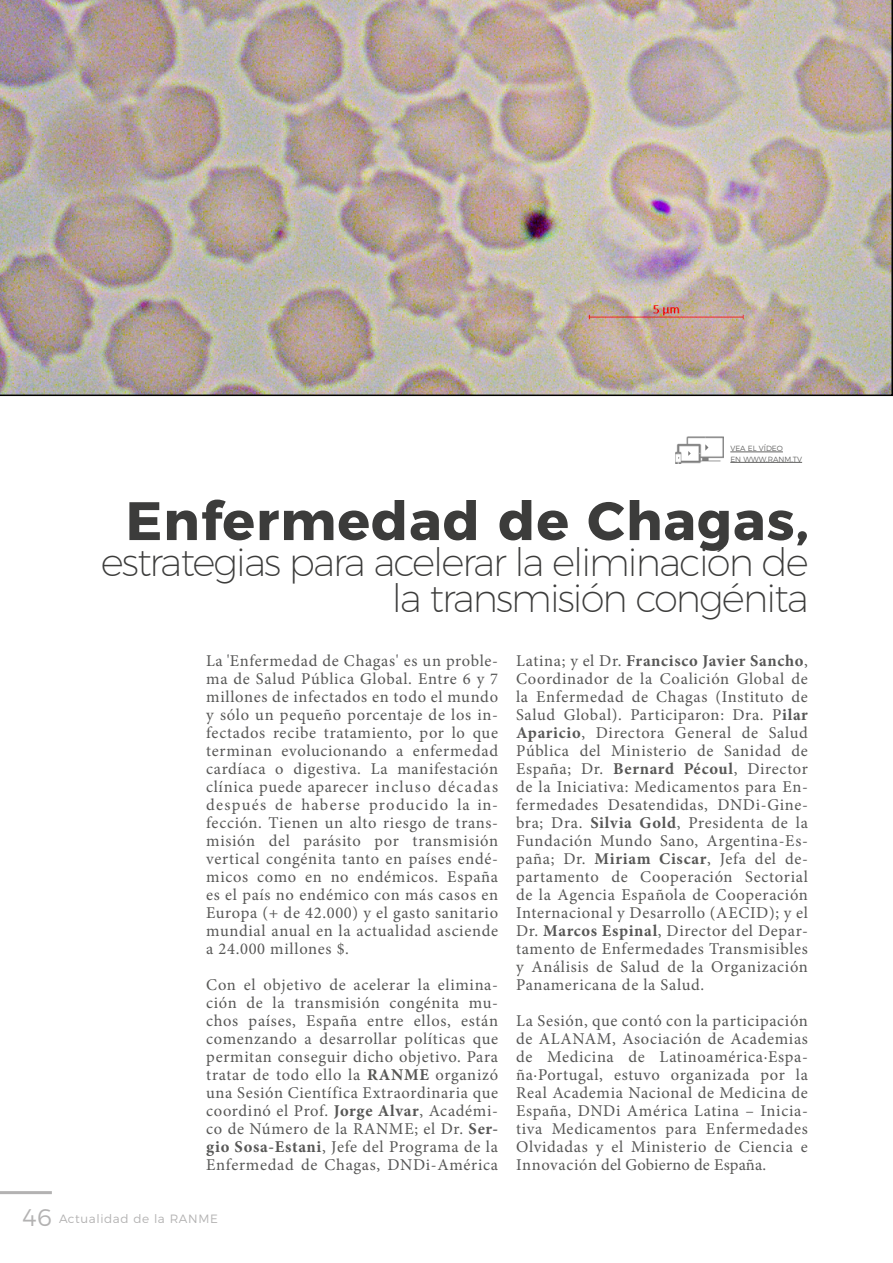
<style>
.page{position:relative;width:893px;height:1263px;background:#fff}
.page>*{position:absolute;margin:0;border:0;box-sizing:border-box;transform-origin:0 0}
.Boletín_-_Titular{font:700 54px "Montserrat";letter-spacing:.02em;color:#3c3c3b}
.Boletín_-_Titular-2{font:200 39px/36px "Montserrat";letter-spacing:-.05em;color:#3c3c3b;text-align:right}
.Boletin-RANME{font:16.5px/18px "Minion Pro";letter-spacing:.04em;color:#575756;text-align:justify}
.t1{font:300 12px "Montserrat";letter-spacing:.05em;color:#b3b2b2}
.t2{font:300 7.5px/10.5px "Montserrat";color:#3c3c3b}
.s1{font-weight:700}
.s2{font-size:24px}
</style>
<div class="page">
<hr style="left:0;top:1191px;width:52px;height:3px;background:#b3b2b2">
<img style="left:0;top:0;width:893px;height:396px">
<img style="left:676px;top:437px;width:47px;height:27px">
<svg style="left:705px;top:444px;width:3px;height:7px"></svg>
<svg style="left:688px;top:451px;width:3px;height:5px"></svg>
<hr style="left:730px;top:452px;width:53px;height:1px;background:#3c3c3b">
<hr style="left:730px;top:462px;width:72px;height:1px;background:#3c3c3b">
<p class="t2" style="left:730px;top:443px;width:73px">VEA EL VÍDEO<br>EN WWW.RANM.TV</p>
<p class="Boletín_-_Titular" style="left:126px;top:476px;width:684px">Enfermedad de Chagas,</p>
<p class="Boletín_-_Titular-2" style="left:101px;top:543px;width:709px">estrategias para acelerar la eliminación de la transmisión congénita</p>
<p class="Boletin-RANME" style="left:206px;top:652px;width:293px">La 'Enfermedad de Chagas' es un proble&shy;ma de Salud Pública Global. Entre 6 y 7 millones de infectados en todo el mundo y sólo un pequeño porcentaje de los in&shy;fectados recibe tratamiento, por lo que terminan evolucionando a enfermedad cardíaca o digestiva. La manifestación clínica puede aparecer incluso décadas después de haberse producido la in&shy;fección. Tienen un alto riesgo de trans&shy;misión del parásito por transmisión vertical congénita tanto en países endé&shy;micos como en no endémicos. España es el país no endémico con más casos en Europa (+ de 42.000) y el gasto sanitario mundial anual en la actualidad asciende a 24.000 millones $.</p>
<p class="Boletin-RANME" style="left:206px;top:976px;width:293px">Con el objetivo de acelerar la elimina&shy;ción de la transmisión congénita mu&shy;chos países, España entre ellos, están comenzando a desarrollar políticas que permitan conseguir dicho objetivo. Para tratar de todo ello la <span class="s1">RANME</span> organizó una Sesión Científica Extraordinaria que coordinó el Prof. <span class="s1">Jorge Alvar</span>, Académi&shy;co de Número de la RANME; el Dr. <span class="s1">Ser&shy;gio Sosa-Estani</span>, Jefe del Programa de la Enfermedad de Chagas, DNDi-América</p>
<p class="t1" style="left:22px;top:1210px;width:197px"><span class="s2">46</span> Actualidad de la RANME</p>
<p class="Boletin-RANME" style="left:516px;top:652px;width:293px">Latina; y el Dr. <span class="s1">Francisco Javier Sancho</span>, Coordinador de la Coalición Global de la Enfermedad de Chagas (Instituto de Salud Global). Participaron: Dra. P<span class="s1">ilar Aparicio</span>, Directora General de Salud Pública del Ministerio de Sanidad de España; Dr. <span class="s1">Bernard Pécoul</span>, Director de la Iniciativa: Medicamentos para En&shy;fermedades Desatendidas, DNDi-Gine&shy;bra; Dra. <span class="s1">Silvia Gold</span>, Presidenta de la Fundación Mundo Sano, Argentina-Es&shy;paña; Dr. <span class="s1">Miriam Ciscar</span>, Jefa del de&shy;partamento de Cooperación Sectorial de la Agencia Española de Cooperación Internacional y Desarrollo (AECID); y el Dr. <span class="s1">Marcos Espinal</span>, Director del Depar&shy;tamento de Enfermedades Transmisibles y Análisis de Salud de la Organización Panamericana de la Salud.</p>
<p class="Boletin-RANME" style="left:516px;top:1012px;width:293px">La Sesión, que contó con la participación de ALANAM, Asociación de Academias de Medicina de Latinoamérica·Espa&shy;ña·Portugal, estuvo organizada por la Real Academia Nacional de Medicina de España, DNDi América Latina – Inicia&shy;tiva Medicamentos para Enfermedades Olvidadas y el Ministerio de Ciencia e Innovación del Gobierno de España.</p>
</div>
